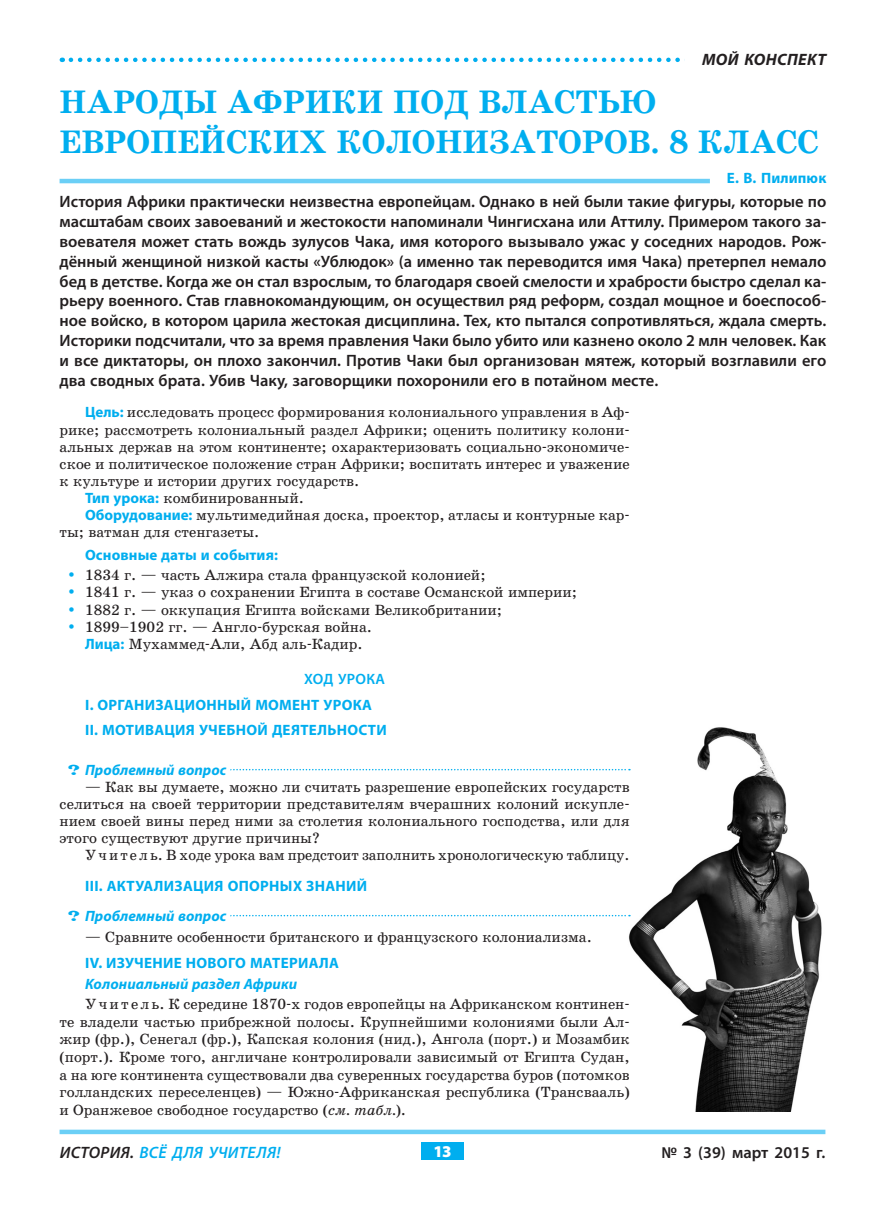
<style>
.page{position:relative;width:885px;height:1212px;background:#fff}
.page>*{position:absolute;margin:0;border:0;box-sizing:border-box;transform-origin:0 0}
.НАЗВАНИЕ{font:700 33px/39.6px "School Book C";color:#00aeef}
.ВРЕЗКА{font:600 16.5px/19.8px "Myriad Pro";color:#231f20;text-align:justify}
.t1{font:italic 600 16.5px "Myriad Pro";letter-spacing:.02em;color:#00aeef}
.РУБРИКА{font:italic 700 16.5px "Myriad Pro";letter-spacing:.02em;color:#231f20}
.t2{font:900 16.5px "Myriad Pro";color:#fff}
.ОСНОВНОЙ{font:15px/17.1px "School Book C";color:#231f20;text-align:justify}
.ТРЕТИЙ_УРОВЕНЬ{font:700 15px "Myriad Pro";letter-spacing:.02em;color:#00aeef}
.ПЯТЫЙ_УРОВЕНЬ{font:italic 700 15px "Myriad Pro";letter-spacing:.005em;color:#00aeef}
.ЧЕТВЕРТЫЙ_УРОВЕНЬ{font:700 15px "Myriad Pro";letter-spacing:.005em;color:#00aeef}
.АВТОР{font:700 15px "Myriad Pro";letter-spacing:.01em;color:#00aeef}
.ХОД_УРОКА{font:600 15px "Myriad Pro";letter-spacing:.015em;color:#00aeef}
.s1{font-family:"Myriad Pro";font-weight:700;color:#00aeef}
.s2{font-family:"Latin Wide";font-weight:400;font-style:normal}
.s3{font-style:italic}
.s4{color:#231f20}
</style>
<div class="page">
<hr style="left:60px;top:1130px;width:765px;height:4px;background:#6bcff6">
<div style="left:421px;top:1143px;width:42px;height:17px;background:#00aeef"></div>
<svg style="left:71px;top:58px;width:609px;height:4px"></svg>
<img style="left:630px;top:727px;width:192px;height:384px">
<hr style="left:60px;top:179px;width:766px;height:4px;background:#6bcff6">
<div style="left:709px;top:177px;width:134px;height:7px;background:#fff"></div>
<svg style="left:230px;top:768px;width:400px;height:175px"></svg>
<p class="РУБРИКА" style="left:702px;top:49px;width:125px">МОЙ КОНСПЕКТ</p>
<p class="НАЗВАНИЕ" style="left:60px;top:83px;width:761px">НАРОДЫ АФРИКИ ПОД ВЛАСТЬЮ<br>ЕВРОПЕЙСКИХ КОЛОНИЗАТОРОВ. 8 КЛАСС</p>
<p class="АВТОР" style="left:726px;top:168px;width:101px">Е. В. Пилипюк</p>
<p class="ВРЕЗКА" style="left:60px;top:191px;width:768px">История Африки практически неизвестна европейцам. Однако в ней были такие фигуры, которые по масштабам своих завоеваний и жестокости напоминали Чингисхана или Аттилу. Примером такого за&shy;воевателя может стать вождь зулусов Чака, имя которого вызывало ужас у соседних народов. Рож&shy;дённый женщиной низкой касты «Ублюдок» (а именно так переводится имя Чака) претерпел немало бед в детстве. Когда же он стал взрослым, то благодаря своей смелости и храбрости быстро сделал ка&shy;рьеру военного. Став главнокомандующим, он осуществил ряд реформ, создал мощное и боеспособ&shy;ное войско, в котором царила жестокая дисциплина. Тех, кто пытался сопротивляться, ждала смерть.<br>Историки подсчитали, что за время правления Чаки было убито или казнено около 2 млн человек. Как и все диктаторы, он плохо закончил. Против Чаки был организован мятеж, который возглавили его два сводных брата. Убив Чаку, заговорщики похоронили его в потайном месте.</p>
<p class="ОСНОВНОЙ" style="left:60px;top:404px;width:571px;text-indent:26px"><span class="s1">Цель:</span> исследовать процесс формирования колониального управления в Аф&shy;рике; рассмотреть колониальный раздел Африки; оценить политику колони&shy;альных держав на этом континенте; охарактеризовать социально-экономиче&shy;ское и политическое положение стран Африки; воспитать интерес и уважение к культуре и истории других государств.</p>
<p class="ОСНОВНОЙ" style="left:85px;top:489px;width:220px"><span class="s1">Тип урока:</span> комбинированный.</p>
<p class="ОСНОВНОЙ" style="left:60px;top:507px;width:571px;text-indent:26px"><span class="s1">Оборудование:</span> мультимедийная доска, проектор, атласы и контурные кар&shy;ты; ватман для стенгазеты.</p>
<p class="ЧЕТВЕРТЫЙ_УРОВЕНЬ" style="left:85px;top:545px;width:194px">Основные даты и события:</p>
<p class="ОСНОВНОЙ" style="left:85px;top:567px;width:402px">1834 г. — часть Алжира стала французской колонией;</p>
<p class="ОСНОВНОЙ" style="left:85px;top:584px;width:493px">1841 г. — указ о сохранении Египта в составе Османской империи;</p>
<p class="ОСНОВНОЙ" style="left:85px;top:601px;width:418px">1882 г. — оккупация Египта войсками Великобритании;</p>
<p class="ОСНОВНОЙ" style="left:85px;top:618px;width:288px">1899–1902 гг. — Англо-бурская война.</p>
<p class="ОСНОВНОЙ" style="left:85px;top:635px;width:279px"><span class="s1">Лица:</span> Мухаммед-Али, Абд аль-Кадир.</p>
<p class="ХОД_УРОКА" style="left:304px;top:670px;width:82px">ХОД УРОКА</p>
<p class="ТРЕТИЙ_УРОВЕНЬ" style="left:85px;top:695px;width:288px">I. ОРГАНИЗАЦИОННЫЙ МОМЕНТ УРОКА</p>
<p class="ТРЕТИЙ_УРОВЕНЬ" style="left:85px;top:720px;width:303px">II. МОТИВАЦИЯ УЧЕБНОЙ ДЕЯТЕЛЬНОСТИ</p>
<p class="ПЯТЫЙ_УРОВЕНЬ" style="left:68px;top:760px;width:160px"><span class="s2">?</span> Проблемный вопрос</p>
<p class="ОСНОВНОЙ" style="left:60px;top:778px;width:571px;text-indent:26px">— Как вы думаете, можно ли считать разрешение европейских государств селиться на своей территории представителям вчерашних колоний искупле&shy;нием своей вины перед ними за столетия колониального господства, или для этого существуют другие причины?</p>
<p class="ОСНОВНОЙ" style="left:85px;top:847px;width:546px">У ч и т е л ь. В ходе урока вам предстоит заполнить хронологическую таблицу.</p>
<p class="ТРЕТИЙ_УРОВЕНЬ" style="left:85px;top:876px;width:283px">III. АКТУАЛИЗАЦИЯ ОПОРНЫХ ЗНАНИЙ</p>
<p class="ПЯТЫЙ_УРОВЕНЬ" style="left:68px;top:906px;width:160px"><span class="s2">?</span> Проблемный вопрос</p>
<p class="ОСНОВНОЙ" style="left:85px;top:928px;width:508px">— Сравните особенности британского и французского колониализма.</p>
<p class="ТРЕТИЙ_УРОВЕНЬ" style="left:85px;top:953px;width:255px">IV. ИЗУЧЕНИЕ НОВОГО МАТЕРИАЛА</p>
<p class="ПЯТЫЙ_УРОВЕНЬ" style="left:85px;top:974px;width:214px">Колониальный раздел Африки</p>
<p class="ОСНОВНОЙ" style="left:60px;top:996px;width:571px;line-height:17.5px;text-indent:26px">У ч и т е л ь. К середине 1870-х годов европейцы на Африканском континен&shy;те владели частью прибрежной полосы. Крупнейшими колониями были Ал&shy;жир (фр.), Сенегал (фр.), Капская колония (нид.), Ангола (порт.) и Мозамбик (порт.). Кроме того, англичане контролировали зависимый от Египта Судан, а на юге континента существовали два суверенных государства буров (потомков голландских переселенцев) — Южно-Африканская республика (Трансвааль) и Оранжевое свободное государство (<span class="s3">см. табл.</span>).</p>
<p class="t1" style="left:60px;top:1142px;width:222px"><span class="s4">ИСТОРИЯ.</span> ВСЁ ДЛЯ УЧИТЕЛЯ!</p>
<p class="t2" style="left:433px;top:1142px;width:20px">13</p>
<p class="ВРЕЗКА" style="left:661px;top:1142px;width:165px">№ 3 (39) март 2015 г.</p>
</div>
